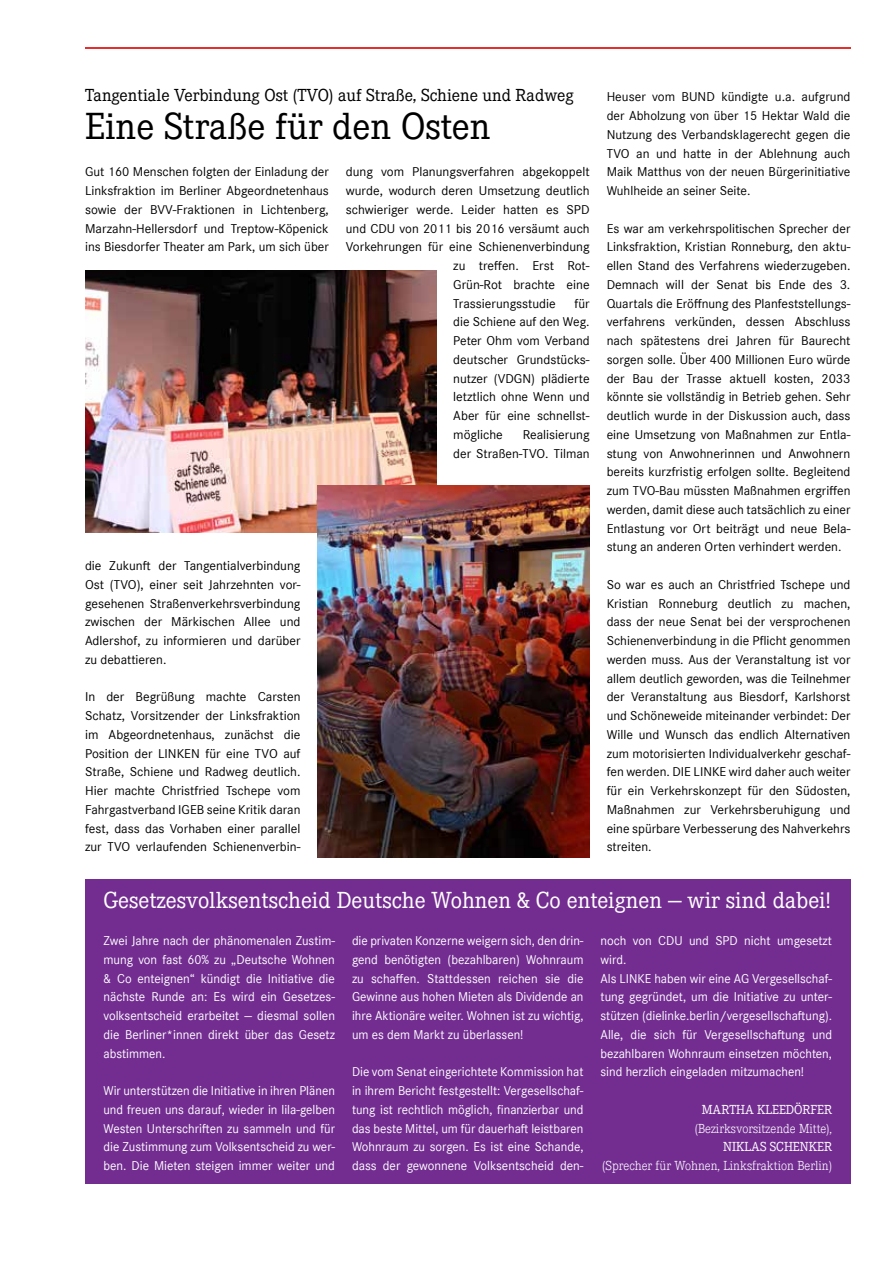
<style>
.page{position:relative;width:893px;height:1263px;background:#fff}
.page>*{position:absolute;margin:0;border:0;box-sizing:border-box;transform-origin:0 0}
.t1{font:39px "Corporate E";color:#000}
.t2{font:24px "Corporate E";color:#fff}
.t3{font:18px "Corporate E";color:#000}
.t4{font:13.5px/18.8px "Corporate S Pro";color:#000;text-align:justify}
.t5{font:13.5px/18.8px "Corporate S Pro";color:#fff;text-align:justify}
.t6{font:300 13.5px "Corporate E";color:#fff}
.t7{font:13.5px "Corporate E";color:#fff}
</style>
<div class="page">
<div style="left:85px;top:879px;width:765px;height:304px;background:#732d91"></div>
<hr style="left:85px;top:48px;width:765px;height:1px;background:#e52e2d">
<img style="left:85px;top:270px;width:351px;height:263px">
<img style="left:318px;top:485px;width:272px;height:373px">
<h3 class="t3" style="left:85px;top:86px;width:490px">Tangentiale Verbindung Ost (TVO) auf Straße, Schiene und Radweg</h3>
<h1 class="t1" style="left:85px;top:105px;width:407px">Eine Straße für den Osten</h1>
<p class="t4" style="left:607px;top:86px;width:245px">Heuser vom BUND kündigte u.a. aufgrund der Abholzung von über 15 Hektar Wald die Nutzung des Verbandsklagerecht gegen die TVO an und hatte in der Ablehnung auch Maik Matthus von der neuen Bürgerinitiative Wuhlheide an seiner Seite.</p>
<p class="t4" style="left:607px;top:218px;width:245px">Es war am verkehrspolitischen Sprecher der Linksfraktion, Kristian Ronneburg, den aktu&shy;ellen Stand des Verfahrens wiederzugeben.<br>Demnach will der Senat bis Ende des 3.<br>Quartals die Eröffnung des Planfeststellungs&shy;verfahrens verkünden, dessen Abschluss nach spätestens drei Jahren für Baurecht sorgen solle. Über 400 Millionen Euro würde der Bau der Trasse aktuell kosten, 2033 könnte sie vollständig in Betrieb gehen. Sehr deutlich wurde in der Diskussion auch, dass eine Umsetzung von Maßnahmen zur Entla&shy;stung von Anwohnerinnen und Anwohnern bereits kurzfristig erfolgen sollte. Begleitend zum TVO-Bau müssten Maßnahmen ergriffen werden, damit diese auch tatsächlich zu einer Entlastung vor Ort beiträgt und neue Bela&shy;stung an anderen Orten verhindert werden.</p>
<p class="t4" style="left:607px;top:574px;width:245px">So war es auch an Christfried Tschepe und Kristian Ronneburg deutlich zu machen, dass der neue Senat bei der versprochenen Schienenverbindung in die Pflicht genommen werden muss. Aus der Veranstaltung ist vor allem deutlich geworden, was die Teilnehmer der Veranstaltung aus Biesdorf, Karlshorst und Schöneweide miteinander verbindet: Der Wille und Wunsch das endlich Alternativen zum motorisierten Individualverkehr geschaf&shy;fen werden. DIE LINKE wird daher auch weiter für ein Verkehrskonzept für den Südosten, Maßnahmen zur Verkehrsberuhigung und eine spürbare Verbesserung des Nahverkehrs streiten.</p>
<h2 class="t2" style="left:103px;top:887px;width:729px">Gesetzesvolksentscheid Deutsche Wohnen &amp; Co enteignen — wir sind dabei!</h2>
<p class="t4" style="left:85px;top:161px;width:245px">Gut 160 Menschen folgten der Einladung der Linksfraktion im Berliner Abgeordnetenhaus sowie der BVV-Fraktionen in Lichtenberg, Marzahn-Hellersdorf und Treptow-Köpenick ins Biesdorfer Theater am Park, um sich über</p>
<p class="t4" style="left:346px;top:161px;width:245px">dung vom Planungsverfahren abgekoppelt</p>
<p class="t4" style="left:346px;top:180px;width:245px">wurde, wodurch deren Umsetzung deutlich</p>
<p class="t4" style="left:346px;top:199px;width:245px">schwieriger werde. Leider hatten es SPD</p>
<p class="t4" style="left:346px;top:218px;width:245px">und CDU von 2011 bis 2016 versäumt auch</p>
<p class="t4" style="left:346px;top:236px;width:245px">Vorkehrungen für eine Schienenverbindung</p>
<p class="t4" style="left:453px;top:255px;width:138px">zu treffen. Erst Rot-</p>
<p class="t4" style="left:453px;top:274px;width:138px">Grün-Rot brachte eine</p>
<p class="t4" style="left:453px;top:293px;width:104px">Trassierungsstudie</p>
<p class="t4" style="left:453px;top:293px;width:138px;text-indent:121px">für die Schiene auf den Weg.<br>Peter Ohm vom Verband deutscher Grundstücks&shy;nutzer (VDGN) plädierte letztlich ohne Wenn und Aber für eine schnellst&shy;mögliche</p>
<p class="t4" style="left:453px;top:424px;width:138px;text-align:right">Realisierung<br>der Straßen-TVO. Tilman</p>
<p class="t4" style="left:85px;top:555px;width:217px">die Zukunft der Tangentialverbindung Ost (TVO), einer seit Jahrzehnten vor&shy;gesehenen Straßenverkehrsverbindung zwischen der Märkischen Allee und Adlershof, zu informieren und darüber zu debattieren.</p>
<p class="t4" style="left:85px;top:686px;width:217px">In der Begrüßung machte Carsten Schatz, Vorsitzender der Linksfraktion im Abgeordnetenhaus, zunächst die Position der LINKEN für eine TVO auf Straße, Schiene und Radweg deutlich.<br>Hier machte Christfried Tschepe vom Fahrgastverband IGEB seine Kritik daran fest, dass das Vorhaben einer parallel zur TVO verlaufenden Schienenverbin-</p>
<p class="t5" style="left:103px;top:930px;width:233px">Zwei Jahre nach der phänomenalen Zustim&shy;mung von fast 60% zu „Deutsche Wohnen &amp; Co enteignen“ kündigt die Initiative die nächste Runde an: Es wird ein Gesetzes&shy;volksentscheid erarbeitet — diesmal sollen die Berliner*innen direkt über das Gesetz abstimmen.</p>
<p class="t5" style="left:103px;top:1080px;width:233px">Wir unterstützen die Initiative in ihren Plänen und freuen uns darauf, wieder in lila-gelben Westen Unterschriften zu sammeln und für die Zustimmung zum Volksentscheid zu wer&shy;ben. Die Mieten steigen immer weiter und</p>
<p class="t5" style="left:352px;top:930px;width:233px">die privaten Konzerne weigern sich, den drin&shy;gend benötigten (bezahlbaren) Wohnraum zu schaffen. Stattdessen reichen sie die Gewinne aus hohen Mieten als Dividende an ihre Aktionäre weiter. Wohnen ist zu wichtig, um es dem Markt zu überlassen!</p>
<p class="t5" style="left:352px;top:1061px;width:233px">Die vom Senat eingerichtete Kommission hat in ihrem Bericht festgestellt: Vergesellschaf&shy;tung ist rechtlich möglich, finanzierbar und das beste Mittel, um für dauerhaft leistbaren Wohnraum zu sorgen. Es ist eine Schande, dass der gewonnene Volksentscheid den-</p>
<p class="t5" style="left:600px;top:930px;width:233px;text-align:left">noch von CDU und SPD nicht umgesetzt wird.<br>Als LINKE haben wir eine AG Vergesellschaf&shy;tung gegründet, um die Initiative zu unter&shy;stützen (dielinke.berlin/vergesellschaftung).<br>Alle, die sich für Vergesellschaftung und bezahlbaren Wohnraum einsetzen möchten, sind herzlich eingeladen mitzumachen!</p>
<p class="t7" style="left:702px;top:1102px;width:132px">MARTHA KLEEDÖRFER</p>
<p class="t6" style="left:695px;top:1121px;width:139px">(Bezirksvorsitzende Mitte),</p>
<p class="t7" style="left:723px;top:1139px;width:110px">NIKLAS SCHENKER</p>
<p class="t6" style="left:602px;top:1158px;width:231px">(Sprecher für Wohnen, Linksfraktion Berlin)</p>
</div>
